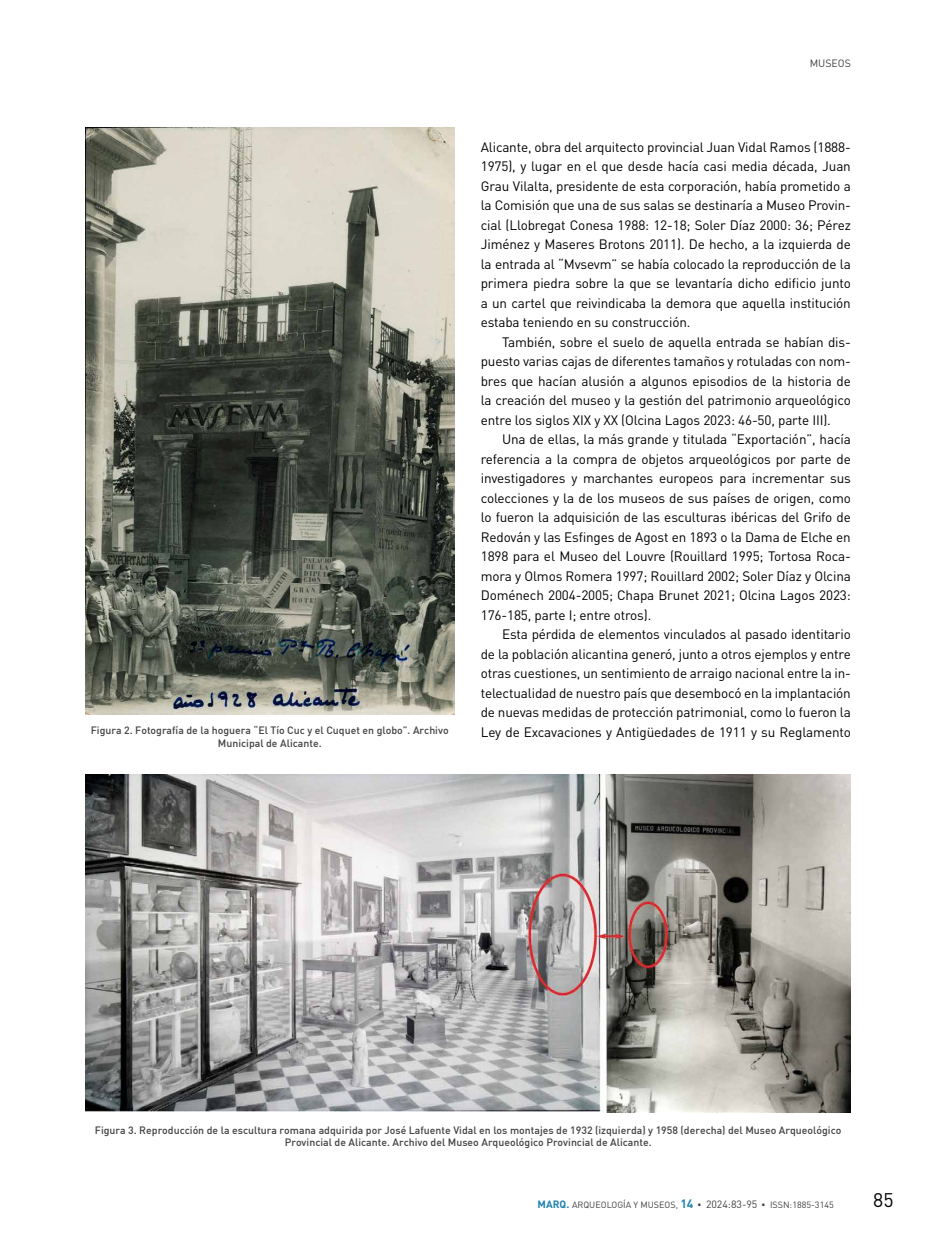
<style>
.page{position:relative;width:936px;height:1234px;background:#fff}
.page>*{position:absolute;margin:0;border:0;box-sizing:border-box;transform-origin:0 0}
.t1{font:19.5px "DIN";color:#000}
.t2{font:13.5px/19.5px "DIN";letter-spacing:-.01em;color:#000;text-align:justify}
.t3{font:500 10.5px/12.6px "DIN";color:#434141;text-align:center}
.t4{font:10.5px "DIN";color:#434141}
.t5{font:9px "DIN";color:#434141}
.s1{font-weight:700;font-size:10.5px;color:#2582ae}
.s2{font-weight:700;font-size:12px;color:#2582ae}
.s3{font-size:10.5px}
</style>
<div class="page">
<img style="left:85px;top:128px;width:369px;height:586px">
<img style="left:85px;top:774px;width:765px;height:338px">
<p class="t4" style="left:809px;top:57px;width:43px">MUSEOS</p>
<p class="t2" style="left:480px;top:137px;width:371px">Alicante, obra del arquitecto provincial Juan Vidal Ramos (1888- 1975), y lugar en el que desde hacía casi media década, Juan Grau Vilalta, presidente de esta corporación, había prometido a la Comisión que una de sus salas se destinaría a Museo Provin&shy;cial (Llobregat Conesa 1988: 12-18; Soler Díaz 2000: 36; Pérez Jiménez y Maseres Brotons 2011). De hecho, a la izquierda de la entrada al “Mvsevm” se había colocado la reproducción de la primera piedra sobre la que se levantaría dicho edificio junto a un cartel que reivindicaba la demora que aquella institución estaba teniendo en su construcción.</p>
<p class="t2" style="left:480px;top:332px;width:371px;text-indent:21px">También, sobre el suelo de aquella entrada se habían dis&shy;puesto varias cajas de diferentes tamaños y rotuladas con nom&shy;bres que hacían alusión a algunos episodios de la historia de la creación del museo y la gestión del patrimonio arqueológico entre los siglos XIX y XX (Olcina Lagos 2023: 46-50, parte III).</p>
<p class="t2" style="left:480px;top:429px;width:371px;text-indent:21px">Una de ellas, la más grande y titulada “Exportación”, hacía referencia a la compra de objetos arqueológicos por parte de investigadores y marchantes europeos para incrementar sus colecciones y la de los museos de sus países de origen, como lo fueron la adquisición de las esculturas ibéricas del Grifo de Redován y las Esfinges de Agost en 1893 o la Dama de Elche en 1898 para el Museo del Louvre (Rouillard 1995; Tortosa Roca&shy;mora y Olmos Romera 1997; Rouillard 2002; Soler Díaz y Olcina Doménech 2004-2005; Chapa Brunet 2021; Olcina Lagos 2023:<br>176-185, parte I; entre otros).</p>
<p class="t2" style="left:480px;top:624px;width:371px;text-indent:21px">Esta pérdida de elementos vinculados al pasado identitario de la población alicantina generó, junto a otros ejemplos y entre otras cuestiones, un sentimiento de arraigo nacional entre la in&shy;telectualidad de nuestro país que desembocó en la implantación de nuevas medidas de protección patrimonial, como lo fueron la</p>
<p class="t3" style="left:91px;top:723px;width:359px">Figura 2. Fotografía de la hoguera “El Tío Cuc y el Cuquet en globo”. Archivo</p>
<p class="t2" style="left:480px;top:721px;width:371px">Ley de Excavaciones y Antigüedades de 1911 y su Reglamento</p>
<p class="t3" style="left:218px;top:736px;width:105px">Municipal de Alicante.</p>
<p class="t3" style="left:95px;top:1122px;width:748px">Figura 3. Reproducción de la escultura romana adquirida por José Lafuente Vidal en los montajes de 1932 (izquierda) y 1958 (derecha) del Museo Arqueológico<br>Provincial de Alicante. Archivo del Museo Arqueológico Provincial de Alicante.</p>
<p class="t5" style="left:537px;top:1199px;width:298px"><span class="s1">MARQ.</span> ARQUEOLOGÍA Y MUSEOS, <span class="s2">14</span> ○ <span class="s3">2024:83-95</span> ○ ISSN:1885-3145</p>
<h1 class="t1" style="left:873px;top:1187px;width:22px">85</h1>
</div>
